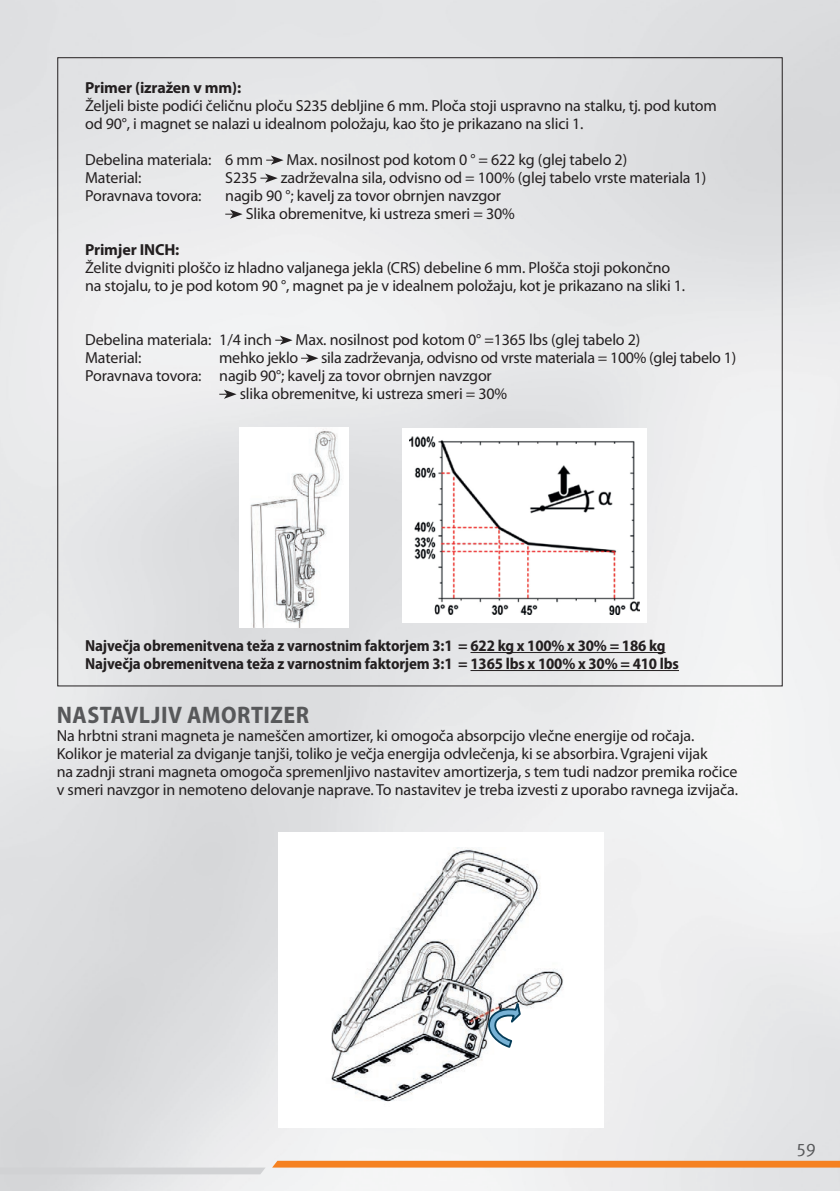
<style>
.page{position:relative;width:840px;height:1191px;background:#fff}
.page>*{position:absolute;margin:0;border:0;box-sizing:border-box;transform-origin:0 0}
.Ü2_12pt_grau_HR{font:700 semi-condensed 24px "Myriad Pro";letter-spacing:.02em;color:#57585a}
.t1{font:18px "Meta OT";color:#57585a}
.Fließtext_HR{font:16px/18px "Myriad Pro";letter-spacing:-.01em;color:#231f20}
.Fließtext_HR-2{font:700 semi-condensed 16px "Myriad Pro";letter-spacing:-.01em;color:#231f20}
.Fließtext_HR-3{font:700 16px "Myriad Pro";letter-spacing:-.01em;color:#231f20}
</style>
<div class="page">
<img style="left:0;top:0;width:839px;height:1191px">
<svg style="left:272px;top:1160px;width:567px;height:7px;background:#f48d39"></svg>
<svg style="left:0;top:1167px;width:265px;height:7px;background:#d2d3d5"></svg>
<hr style="left:470px;top:652px;width:195px;height:1px;background:#231f20">
<hr style="left:470px;top:670px;width:208px;height:1px;background:#231f20">
<svg style="left:266px;top:155px;width:17px;height:10px"></svg>
<svg style="left:260px;top:173px;width:17px;height:10px"></svg>
<svg style="left:225px;top:209px;width:17px;height:10px"></svg>
<svg style="left:275px;top:335px;width:17px;height:10px"></svg>
<svg style="left:301px;top:353px;width:17px;height:10px"></svg>
<svg style="left:219px;top:389px;width:17px;height:10px"></svg>
<img style="left:239px;top:427px;width:109px;height:200px">
<div style="left:278px;top:832px;width:325px;height:295px;background:#fff"></div>
<img style="left:331px;top:848px;width:233px;height:254px">
<svg style="left:487px;top:997px;width:34px;height:52px"></svg>
<div style="left:402px;top:428px;width:244px;height:194px;background:#fff"></div>
<img style="left:409px;top:436px;width:230px;height:178px">
<p class="Fließtext_HR-3" style="left:85px;top:78px;width:157px">Primer (izražen v mm):</p>
<p class="Fließtext_HR" style="left:85px;top:97px;width:632px">Željeli biste podići čeličnu ploču S235 debljine 6 mm. Ploča stoji uspravno na stalku, tj. pod kutom od 90°, i magnet se nalazi u idealnom položaju, kao što je prikazano na slici 1.</p>
<p class="Fließtext_HR" style="left:85px;top:151px;width:179px">Debelina materiala: 6 mm</p>
<p class="Fließtext_HR" style="left:286px;top:151px;width:342px">Max. nosilnost pod kotom 0 ° = 622 kg (glej tabelo 2)</p>
<p class="Fließtext_HR" style="left:85px;top:169px;width:58px">Material:</p>
<p class="Fließtext_HR" style="left:225px;top:169px;width:34px">S235</p>
<p class="Fließtext_HR" style="left:281px;top:169px;width:427px">zadrževalna sila, odvisno od = 100% (glej tabelo vrste materiala 1)</p>
<p class="Fließtext_HR" style="left:85px;top:187px;width:118px">Poravnava tovora:</p>
<p class="Fließtext_HR" style="left:225px;top:187px;width:277px">nagib 90 °; kavelj za tovor obrnjen navzgor</p>
<p class="Fließtext_HR" style="left:245px;top:205px;width:270px">Slika obremenitve, ki ustreza smeri = 30%</p>
<p class="Fließtext_HR-3" style="left:85px;top:240px;width:96px">Primjer INCH:</p>
<p class="Fließtext_HR" style="left:85px;top:259px;width:601px">Želite dvigniti ploščo iz hladno valjanega jekla (CRS) debeline 6 mm. Plošča stoji pokončno na stojalu, to je pod kotom 90 °, magnet pa je v idealnem položaju, kot je prikazano na sliki 1.</p>
<p class="Fließtext_HR" style="left:85px;top:331px;width:188px">Debelina materiala: 1/4 inch</p>
<p class="Fließtext_HR" style="left:295px;top:331px;width:346px">Max. nosilnost pod kotom 0° =1365 lbs (glej tabelo 2)</p>
<p class="Fließtext_HR" style="left:85px;top:349px;width:58px">Material:</p>
<p class="Fließtext_HR" style="left:219px;top:349px;width:80px">mehko jeklo</p>
<p class="Fließtext_HR" style="left:321px;top:349px;width:416px">sila zadrževanja, odvisno od vrste materiala = 100% (glej tabelo 1)</p>
<p class="Fließtext_HR" style="left:85px;top:367px;width:408px">Poravnava tovora: nagib 90°; kavelj za tovor obrnjen navzgor</p>
<p class="Fließtext_HR" style="left:239px;top:385px;width:269px">slika obremenitve, ki ustreza smeri = 30%</p>
<p class="Fließtext_HR-2" style="left:85px;top:636px;width:581px">Največja obremenitvena teža z varnostnim faktorjem 3:1 = 622 kg x 100% x 30% = 186 kg</p>
<p class="Fließtext_HR-2" style="left:85px;top:654px;width:595px">Največja obremenitvena teža z varnostnim faktorjem 3:1 = 1365 lbs x 100% x 30% = 410 lbs</p>
<p class="Ü2_12pt_grau_HR" style="left:57px;top:701px;width:254px">NASTAVLJIV AMORTIZER</p>
<p class="Fließtext_HR" style="left:57px;top:727px;width:682px">Na hrbtni strani magneta je nameščen amortizer, ki omogoča absorpcijo vlečne energije od ročaja.<br>Kolikor je material za dviganje tanjši, toliko je večja energija odvlečenja, ki se absorbira. Vgrajeni vijak<br>na zadnji strani magneta omogoča spremenljivo nastavitev amortizerja, s tem tudi nadzor premika ročice v smeri navzgor in nemoteno delovanje naprave. To nastavitev je treba izvesti z uporabo ravnega izvijača.</p>
<p class="t1" style="left:796px;top:1136px;width:21px">59</p>
</div>
